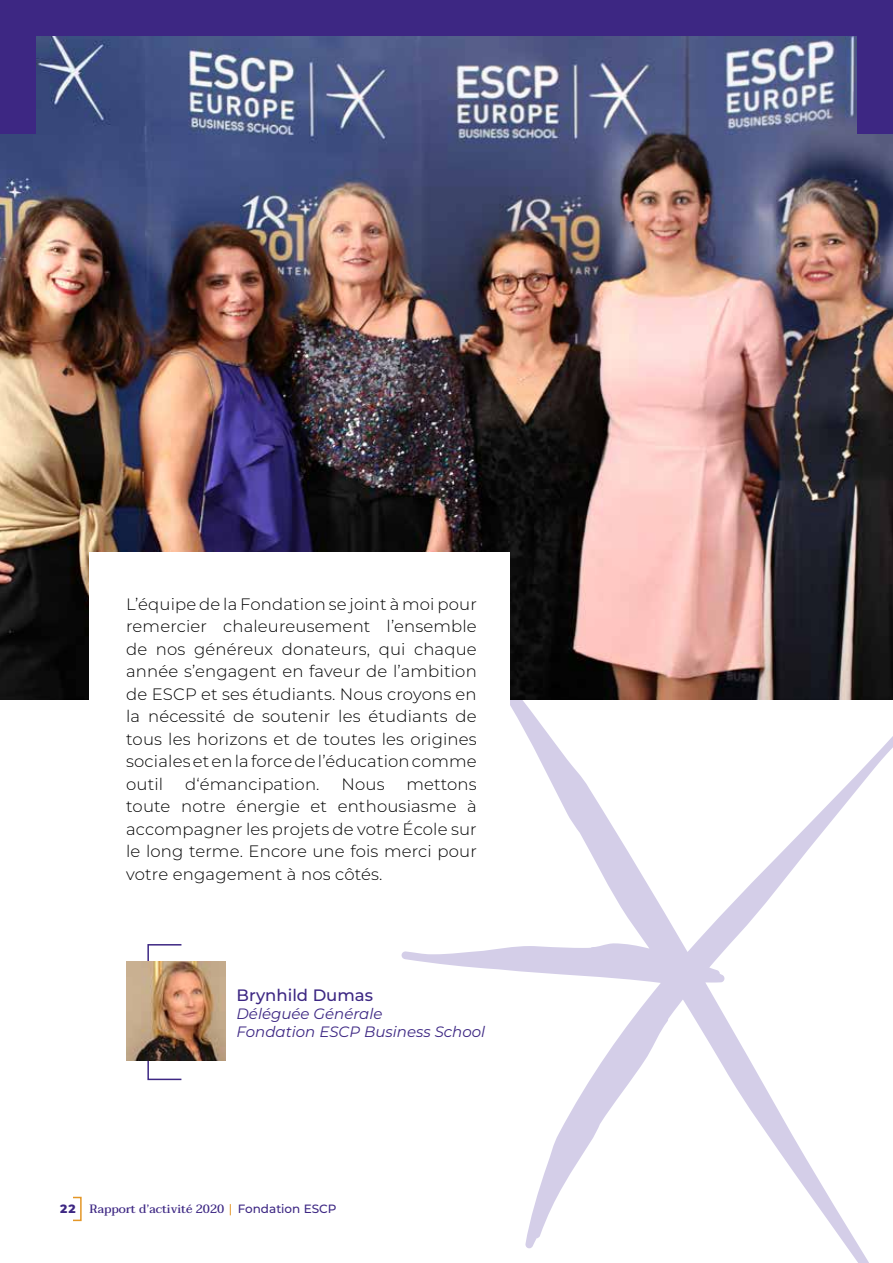
<style>
.page{position:relative;width:893px;height:1263px;background:#fff}
.page>*{position:absolute;margin:0;border:0;box-sizing:border-box;transform-origin:0 0}
.t1{font:300 16.5px/22.5px "Montserrat";letter-spacing:.01em;color:#000;text-align:justify}
.t2{font:500 16.5px "Montserrat";color:#3d2783}
.t3{font:italic 15px/18px "Montserrat";color:#3d2783}
.t4{font:500 12px "Taviraj";color:#3d2783}
.s1{font-family:"Montserrat";font-weight:800}
.s2{font-family:"Montserrat";color:#e49626}
.s3{font-family:"Montserrat"}
</style>
<div class="page">
<svg style="left:401px;top:699px;width:492px;height:564px"></svg>
<img style="left:0;top:36px;width:893px;height:663px">
<div style="left:0;top:0;width:36px;height:134px;background:#3d2783"></div>
<div style="left:857px;top:0;width:36px;height:134px;background:#3d2783"></div>
<div style="left:0;top:0;width:893px;height:36px;background:#3d2783"></div>
<div style="left:147px;top:944px;width:35px;height:136px;border:2px solid #3d2783"></div>
<img style="left:126px;top:961px;width:100px;height:99px">
<div style="left:89px;top:553px;width:421px;height:347px;background:#fff"></div>
<div style="left:72px;top:1197px;width:10px;height:24px;border:2px solid #e49626"></div>
<p class="t1" style="left:126px;top:592px;width:352px">L’équipe de la Fondation se joint à moi pour remercier chaleureusement l’ensemble de nos généreux donateurs, qui chaque année s’engagent en faveur de l’ambition de ESCP et ses étudiants. Nous croyons en la nécessité de soutenir les étudiants de tous les horizons et de toutes les origines sociales et en la force de l’éducation comme outil</p>
<p class="t1" style="left:185px;top:772px;width:136px">d‘émancipation.</p>
<p class="t1" style="left:342px;top:772px;width:45px">Nous</p>
<p class="t1" style="left:126px;top:772px;width:352px;text-indent:280px">mettons toute notre énergie et enthousiasme à accompagner les projets de votre École sur le long terme. Encore une fois merci pour votre engagement à nos côtés.</p>
<p class="t2" style="left:237px;top:983px;width:138px">Brynhild Dumas</p>
<p class="t3" style="left:237px;top:1004px;width:250px">Déléguée Générale<br>Fondation ESCP Business School</p>
<p class="t4" style="left:60px;top:1199px;width:278px"><span class="s1">22</span> Rapport d’activité 2020 <span class="s2">|</span> <span class="s3">Fondation ESCP</span></p>
</div>
